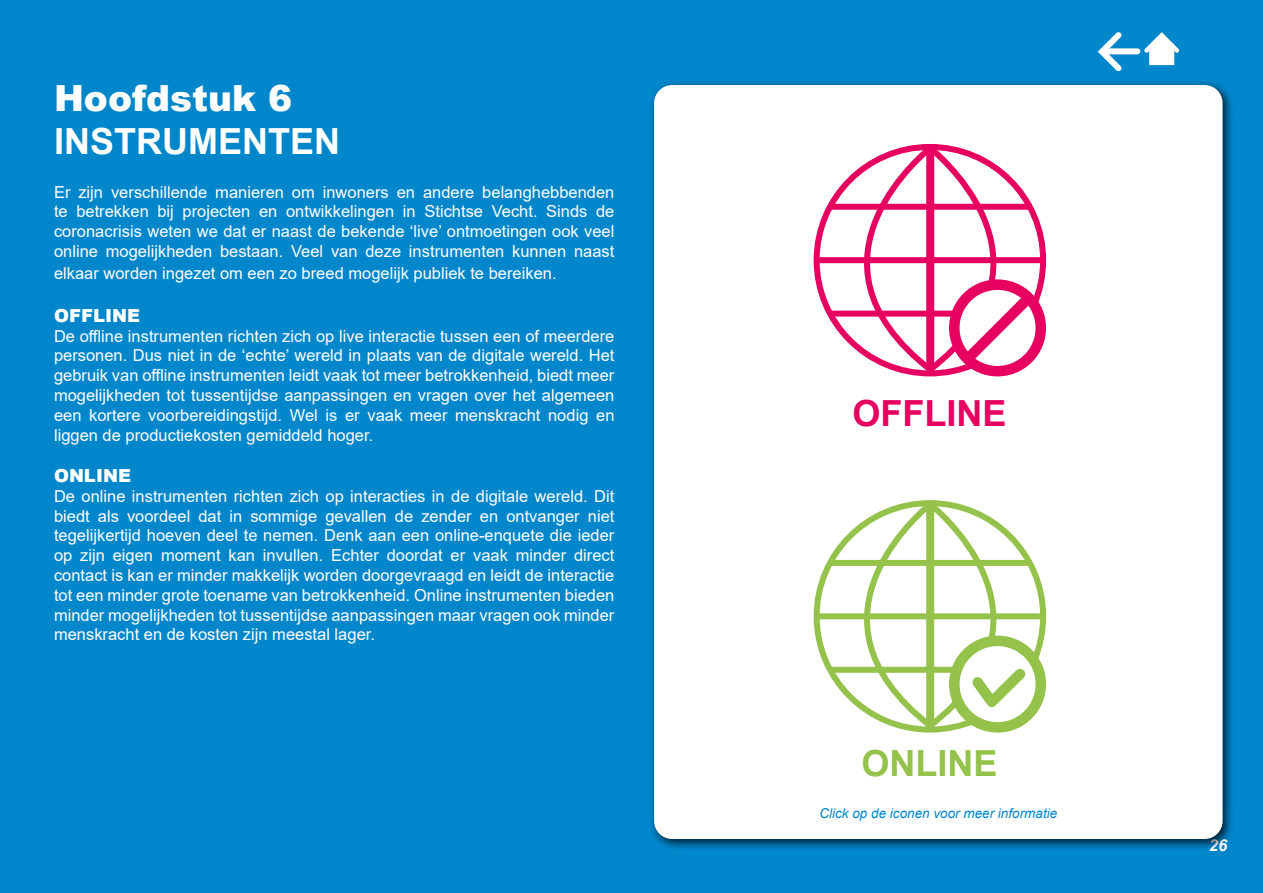
<style>
.page{position:relative;width:1263px;height:893px;background:#0086cb}
.page>*{position:absolute;margin:0;border:0;box-sizing:border-box;transform-origin:0 0}
.t1{font:700 36px "Arial";color:#fff}
.t2{font:900 36px "Arial";color:#fff}
.t3{font:700 36px "Arial";color:#e60060}
.t4{font:700 36px "Arial";color:#94c24a}
.t5{font:900 18px "Arial";color:#fff}
.t6{font:16.5px/19.8px "Arial";color:#fff;text-align:justify}
.t7{font:italic 700 16.5px "Arial";color:#fff}
.t8{font:italic 13.5px "Arial";color:#0086ce}
</style>
<div class="page">
<div style="left:649px;top:80px;width:585px;height:770px;background:#000;opacity:.75"></div>
<div style="left:654px;top:85px;width:568px;height:754px;background:#fff;border-radius:18px"></div>
<svg style="left:1140px;top:32px;width:40px;height:33px"></svg>
<svg style="left:1097px;top:32px;width:30px;height:40px"></svg>
<div style="left:1108px;top:48px;width:29px;height:6px;background:#fff"></div>
<svg style="left:813px;top:500px;width:234px;height:233px"></svg>
<svg style="left:813px;top:143px;width:234px;height:234px"></svg>
<h1 class="t2" style="left:54px;top:72px;width:240px">Hoofdstuk 6</h1>
<h1 class="t1" style="left:54px;top:116px;width:287px">INSTRUMENTEN</h1>
<p class="t6" style="left:54px;top:182px;width:562px">Er zijn verschillende manieren om inwoners en andere belanghebbenden te betrekken bij projecten en ontwikkelingen in Stichtse Vecht. Sinds de coronacrisis weten we dat er naast de bekende ‘live’ ontmoetingen ook veel online mogelijkheden bestaan. Veel van deze instrumenten kunnen naast</p>
<p class="t6" style="left:54px;top:263px;width:504px">elkaar worden ingezet om een zo breed mogelijk publiek te bereiken.</p>
<p class="t5" style="left:54px;top:302px;width:88px">OFFLINE</p>
<p class="t6" style="left:54px;top:326px;width:562px">De offline instrumenten richten zich op live interactie tussen een of meerdere personen. Dus niet in de ‘echte’ wereld in plaats van de digitale wereld. Het gebruik van offline instrumenten leidt vaak tot meer betrokkenheid, biedt meer mogelijkheden tot tussentijdse aanpassingen en vragen over het algemeen een kortere voorbereidingstijd. Wel is er vaak meer menskracht nodig en liggen de productiekosten gemiddeld hoger.</p>
<p class="t5" style="left:54px;top:462px;width:78px">ONLINE</p>
<p class="t6" style="left:54px;top:486px;width:562px">De online instrumenten richten zich op interacties in de digitale wereld. Dit biedt als voordeel dat in sommige gevallen de zender en ontvanger niet tegelijkertijd hoeven deel te nemen. Denk aan een online-enquete die ieder op zijn eigen moment kan invullen. Echter doordat er vaak minder direct contact is kan er minder makkelijk worden doorgevraagd en leidt de interactie tot een minder grote toename van betrokkenheid. Online instrumenten bieden minder mogelijkheden tot tussentijdse aanpassingen maar vragen ook minder menskracht en de kosten zijn meestal lager.</p>
<h1 class="t3" style="left:852px;top:388px;width:156px">OFFLINE</h1>
<h1 class="t4" style="left:861px;top:738px;width:138px">ONLINE</h1>
<p class="t8" style="left:819px;top:804px;width:239px">Click op de iconen voor meer informatie</p>
<p class="t7" style="left:1209px;top:834px;width:20px">26</p>
</div>
